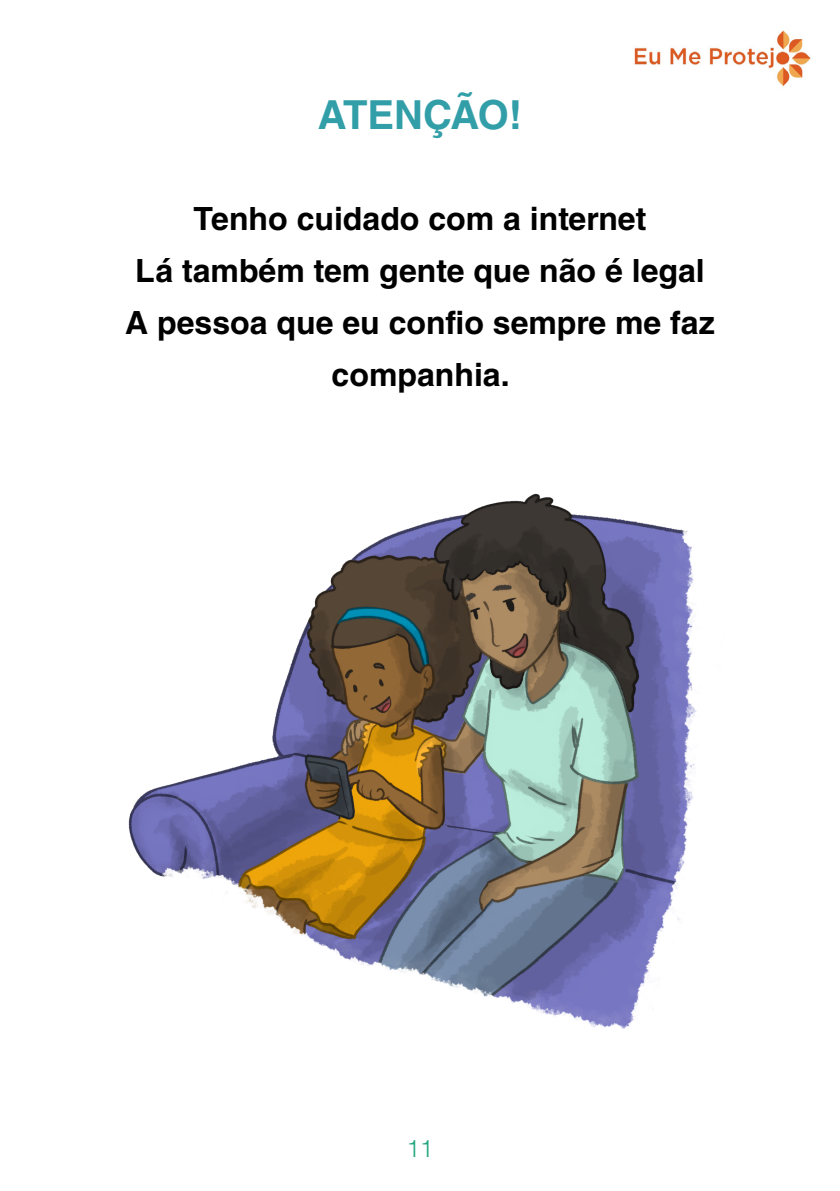
<style>
.page{position:relative;width:840px;height:1191px;background:#fff}
.page>*{position:absolute;margin:0;border:0;box-sizing:border-box;transform-origin:0 0}
.t1{font:700 40px "Helvetica LT Std";letter-spacing:-.02em;color:#319ea8}
.t2{font:700 32px/52px "Helvetica LT Std";color:#000;text-align:center}
.t3{font:300 24px "Helvetica LT Std";color:#21a57d}
</style>
<div class="page">
<img style="left:634px;top:30px;width:177px;height:57px">
<img style="left:128px;top:493px;width:569px;height:536px">
<p class="t1" style="left:317px;top:91px;width:206px">ATENÇÃO!</p>
<p class="t2" style="left:193px;top:192px;width:454px">Tenho cuidado com a internet</p>
<p class="t2" style="left:135px;top:244px;width:571px">Lá também tem gente que não é legal</p>
<p class="t2" style="left:125px;top:296px;width:590px">A pessoa que eu confio sempre me faz companhia.</p>
<p class="t3" style="left:406px;top:1133px;width:28px">11</p>
</div>
